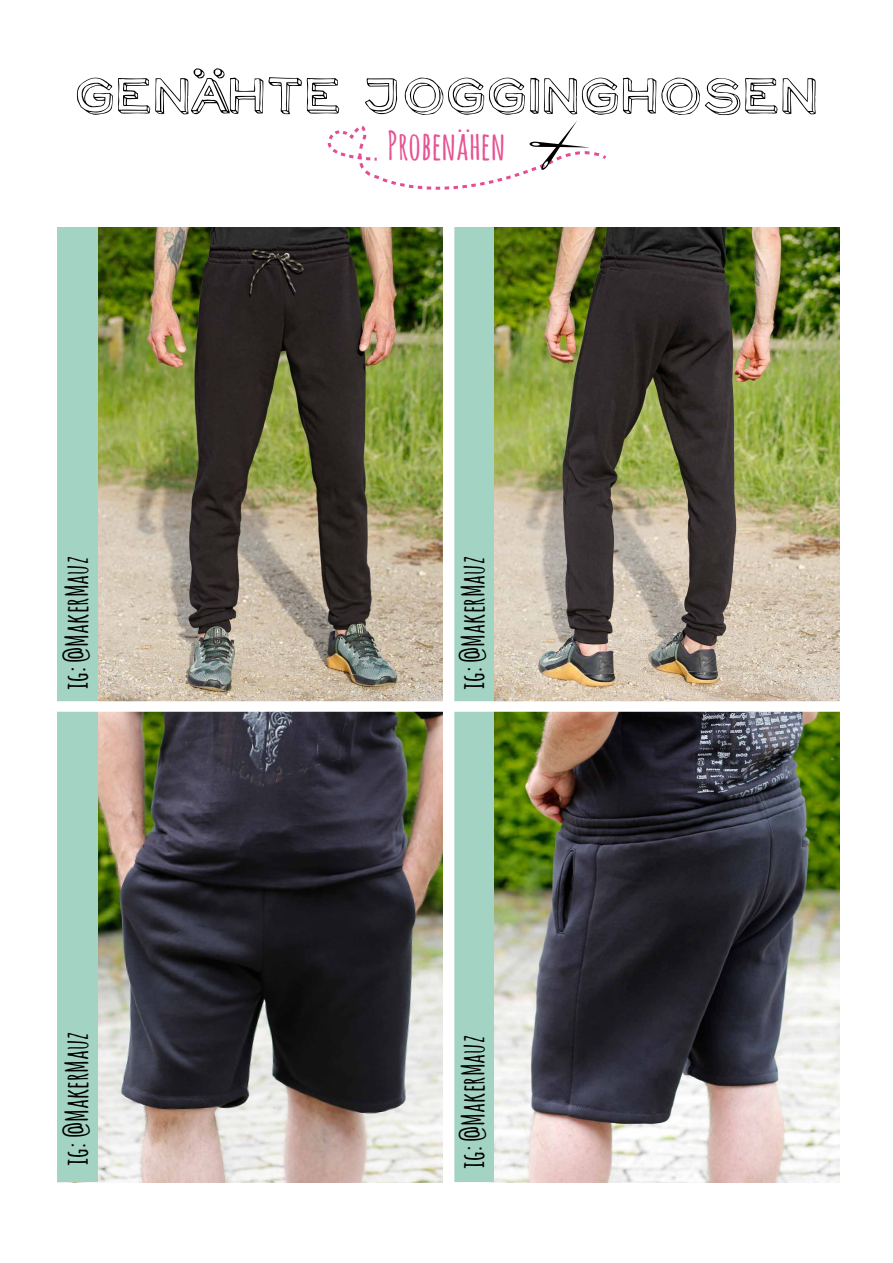
<style>
.page{position:relative;width:893px;height:1263px;background:#fff}
.page>*{position:absolute;margin:0;border:0;box-sizing:border-box;transform-origin:0 0}
.t1{font:54px "Neo Retro Draw";letter-spacing:-.01em;color:#000}
.t2{font:700 39px "Amatic SC";color:#e75294}
.t3{font:700 30.6px "Amatic SC";color:#000}
</style>
<div class="page">
<img style="left:494px;top:712px;width:345px;height:470px">
<div style="left:453px;top:706px;width:41px;height:476px;background:#a3d4c3"></div>
<img style="left:494px;top:227px;width:345px;height:474px">
<img style="left:98px;top:227px;width:345px;height:474px">
<div style="left:57px;top:227px;width:41px;height:476px;background:#a3d4c3"></div>
<div style="left:453px;top:227px;width:41px;height:476px;background:#a3d4c3"></div>
<img style="left:98px;top:712px;width:345px;height:470px">
<div style="left:57px;top:706px;width:41px;height:476px;background:#a3d4c3"></div>
<div style="left:29px;top:701px;width:852px;height:11px;background:#fff"></div>
<svg style="left:327px;top:121px;width:279px;height:69px"></svg>
<h1 class="t1" style="left:74px;top:66px;width:746px">GENÄHTE JOGGINGHOSEN</h1>
<p class="t2" style="left:387px;top:118px;width:119px">Probenähen</p>
<p class="t3" style="left:55px;top:690px;width:136px;rotate:-90deg">ig: @MakerMauz</p>
<p class="t3" style="left:451px;top:690px;width:136px;rotate:-90deg">ig: @MakerMauz</p>
<p class="t3" style="left:55px;top:1166px;width:136px;rotate:-90deg">ig: @MakerMauz</p>
<p class="t3" style="left:451px;top:1169px;width:136px;rotate:-90deg">ig: @MakerMauz</p>
</div>
